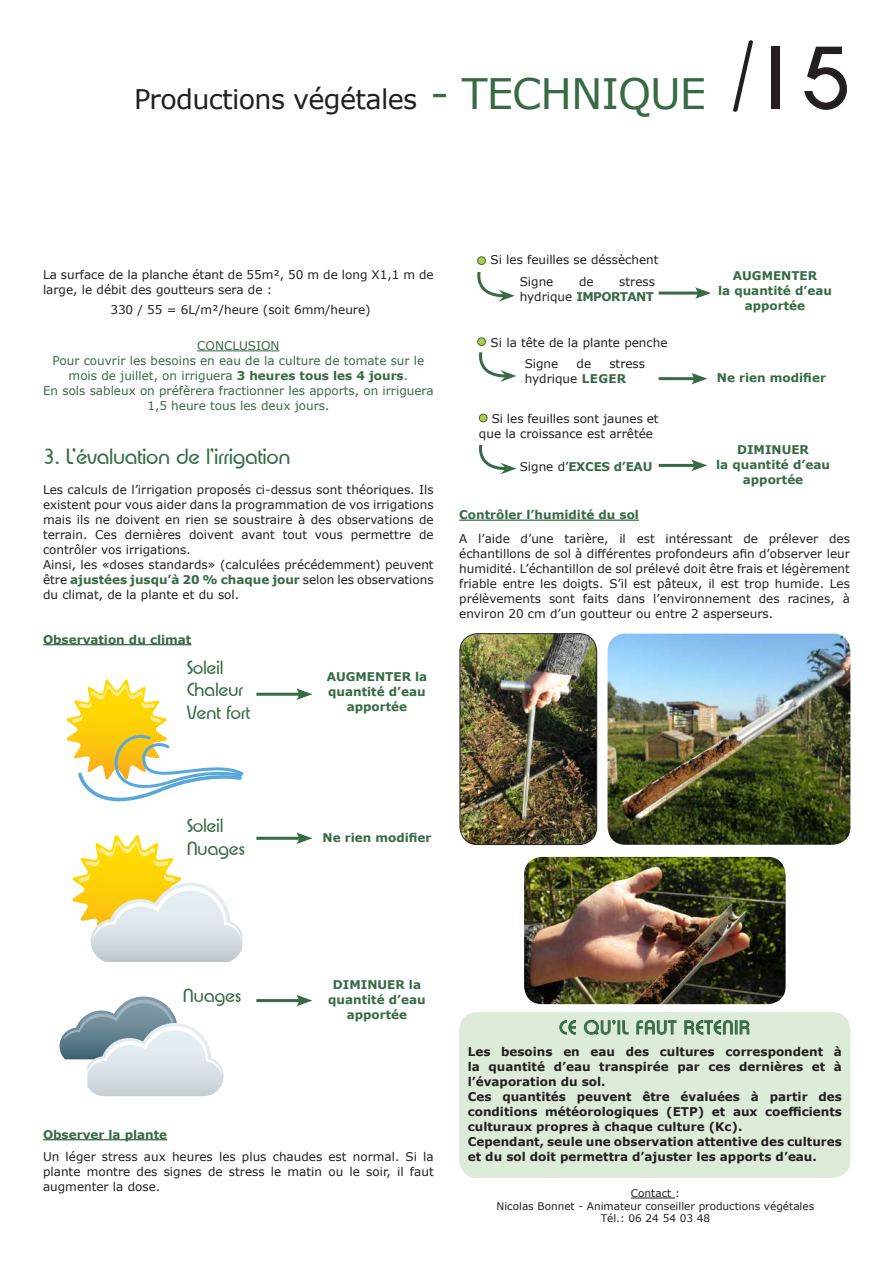
<style>
.page{position:relative;width:893px;height:1263px;background:#fff}
.page>*{position:absolute;margin:0;border:0;box-sizing:border-box;transform-origin:0 0}
.t1{font:27px "Verdana";letter-spacing:-.025em;color:#231f20}
.t2{font:22.5px "Xpressive";letter-spacing:.01em;color:#376a45}
.t3{font:19.5px/22.5px "Xpressive";letter-spacing:.01em;color:#376a45}
.t4{font:19.5px "Xpressive";letter-spacing:.075em;color:#376a45}
.t5{font:12px/15px "Verdana";color:#231f20}
.t6{font:700 12px/15px "Verdana";color:#231f20}
.t7{font:700 12px/15px "Verdana";color:#376a45;text-align:center}
.t8{font:12px/15px "Verdana";color:#376a45;text-align:center}
.t9{font:700 12px "Verdana";letter-spacing:-.02em;color:#376a45}
.t10{font:10.5px/12.6px "Verdana";color:#231f20;text-align:center}
.s1{font-size:42px;color:#376a45}
.s2{font-family:"Street";font-weight:100;font-size:91.5px}
.s3{font-family:"Xpressive";font-size:91.5px}
.s4{font-weight:700}
.s5{font-weight:700;color:#376a45}
.s6{font-weight:400;color:#231f20}
</style>
<div class="page">
<div style="left:459px;top:1012px;width:391px;height:166px;background:#ddecd9;border-radius:18px"></div>
<hr style="left:197px;top:350px;width:83px;height:1px;background:#376a45">
<hr style="left:43px;top:644px;width:148px;height:1px;background:#376a45">
<hr style="left:43px;top:1139px;width:124px;height:1px;background:#376a45">
<hr style="left:459px;top:519px;width:180px;height:2px;background:#376a45">
<svg style="left:66px;top:679px;width:178px;height:123px"></svg>
<svg style="left:72px;top:835px;width:170px;height:127px"></svg>
<hr style="left:258px;top:693px;width:44px;height:3px;background:#376a45">
<svg style="left:296px;top:688px;width:16px;height:12px"></svg>
<hr style="left:258px;top:837px;width:44px;height:3px;background:#376a45">
<svg style="left:296px;top:832px;width:16px;height:12px"></svg>
<svg style="left:60px;top:996px;width:164px;height:100px"></svg>
<hr style="left:258px;top:999px;width:44px;height:3px;background:#376a45">
<svg style="left:296px;top:995px;width:16px;height:11px"></svg>
<img style="left:460px;top:634px;width:137px;height:210px">
<div style="left:460px;top:633px;width:137px;height:212px;border:1px solid #231f20;border-radius:18px"></div>
<hr style="left:660px;top:292px;width:41px;height:3px;background:#376a45">
<svg style="left:695px;top:287px;width:16px;height:12px"></svg>
<hr style="left:660px;top:377px;width:37px;height:3px;background:#376a45">
<svg style="left:691px;top:373px;width:16px;height:11px"></svg>
<hr style="left:660px;top:464px;width:37px;height:3px;background:#376a45">
<svg style="left:691px;top:459px;width:16px;height:12px"></svg>
<svg style="left:477px;top:271px;width:38px;height:31px"></svg>
<svg style="left:479px;top:352px;width:37px;height:30px"></svg>
<svg style="left:479px;top:444px;width:37px;height:30px"></svg>
<div style="left:478px;top:257px;width:7px;height:7px;background:#b4cc44;border-radius:50%"></div>
<div style="left:477px;top:256px;width:9px;height:9px;border:1px solid #376a45;border-radius:50%"></div>
<div style="left:478px;top:338px;width:7px;height:8px;background:#b4cc44;border-radius:50%"></div>
<div style="left:477px;top:337px;width:9px;height:9px;border:1px solid #376a45;border-radius:50%"></div>
<div style="left:479px;top:414px;width:8px;height:8px;background:#b4cc44;border-radius:50%"></div>
<div style="left:479px;top:414px;width:8px;height:8px;border:1px solid #376a45;border-radius:50%"></div>
<svg style="left:559px;top:1020px;width:17px;height:15px"></svg>
<svg style="left:584px;top:1019px;width:45px;height:16px"></svg>
<svg style="left:636px;top:1020px;width:41px;height:15px"></svg>
<svg style="left:684px;top:1020px;width:66px;height:15px"></svg>
<img style="left:607px;top:634px;width:243px;height:211px">
<img style="left:524px;top:857px;width:262px;height:147px">
<hr style="left:631px;top:1198px;width:44px;height:1px;background:#231f20">
<h1 class="t1" style="left:134px;top:81px;width:718px">Productions végétales <span class="s1">- TECHNIQUE</span> <span class="s2">/</span><span class="s3">15</span></h1>
<p class="t5" style="left:43px;top:267px;width:392px">La surface de la planche étant de 55m², 50 m de long X1,1 m de large, le débit des goutteurs sera de :</p>
<p class="t5" style="left:110px;top:302px;width:262px">330 / 55 = 6L/m²/heure (soit 6mm/heure)</p>
<p class="t8" style="left:43px;top:338px;width:392px">CONCLUSION<br>Pour couvrir les besoins en eau de la culture de tomate sur le mois de juillet, on irriguera <span class="s4">3 heures tous les 4 jours</span>.<br>En sols sableux on préfèrera fractionner les apports, on irriguera 1,5 heure tous les deux jours.</p>
<h2 class="t2" style="left:43px;top:444px;width:249px">3. L’évaluation de l’irrigation</h2>
<p class="t5" style="left:43px;top:482px;width:392px">Les calculs de l’irrigation proposés ci-dessus sont théoriques. Ils existent pour vous aider dans la programmation de vos irrigations mais ils ne doivent en rien se soustraire à des observations de terrain. Ces dernières doivent avant tout vous permettre de contrôler vos irrigations.<br>Ainsi, les «doses standards» (calculées précédemment) peuvent être <span class="s5">ajustées jusqu’à 20 % chaque jour</span> selon les observations du climat, de la plante et du sol.</p>
<p class="t7" style="left:43px;top:632px;width:150px">Observation du climat</p>
<h3 class="t3" style="left:187px;top:656px;width:64px">Soleil<br>Chaleur<br>Vent fort</h3>
<p class="t7" style="left:327px;top:669px;width:102px">AUGMENTER la quantité d’eau apportée</p>
<p class="t5" style="left:520px;top:249px;width:140px;line-height:21.6px;text-indent:-29px">Si les feuilles se déssèchent<br>Signe</p>
<p class="t5" style="left:579px;top:274px;width:16px">de</p>
<p class="t5" style="left:520px;top:274px;width:137px;text-align:right">stress<br>hydrique <span class="s5">IMPORTANT</span></p>
<p class="t5" style="left:525px;top:331px;width:144px;line-height:21.8px;text-indent:-34px">Si la tête de la plante penche<br>Signe</p>
<p class="t5" style="left:577px;top:356px;width:16px">de</p>
<p class="t5" style="left:525px;top:356px;width:122px;text-indent:85px">stress hydrique <span class="s5">LEGER</span></p>
<p class="t5" style="left:479px;top:411px;width:181px;text-indent:13px">Si les feuilles sont jaunes et que la croissance est arrêtée</p>
<p class="t9" style="left:520px;top:458px;width:134px"><span class="s6">Signe d’</span>EXCES d’EAU</p>
<p class="t7" style="left:718px;top:268px;width:115px">AUGMENTER<br>la quantité d’eau apportée</p>
<p class="t7" style="left:717px;top:370px;width:111px">Ne rien modifier</p>
<p class="t7" style="left:716px;top:442px;width:115px">DIMINUER<br>la quantité d’eau apportée</p>
<p class="t7" style="left:459px;top:507px;width:181px">Contrôler l’humidité du sol</p>
<p class="t5" style="left:459px;top:531px;width:392px;text-align:justify">A l’aide d’une tarière, il est intéressant de prélever des échantillons de sol à différentes profondeurs afin d’observer leur humidité. L’échantillon de sol prélevé doit être frais et légèrement friable entre les doigts. S’il est pâteux, il est trop humide. Les prélèvements sont faits dans l’environnement des racines, à environ 20 cm d’un goutteur ou entre 2 asperseurs.</p>
<h3 class="t3" style="left:187px;top:815px;width:60px">Soleil<br>Nuages</h3>
<p class="t7" style="left:322px;top:829px;width:111px">Ne rien modifier</p>
<h3 class="t3" style="left:183px;top:985px;width:60px">Nuages</h3>
<p class="t7" style="left:328px;top:977px;width:99px">DIMINUER la quantité d’eau apportée</p>
<p class="t7" style="left:43px;top:1127px;width:126px">Observer la plante</p>
<p class="t5" style="left:43px;top:1149px;width:392px;text-align:justify">Un léger stress aux heures les plus chaudes est normal. Si la plante montre des signes de stress le matin ou le soir, il faut augmenter la dose.</p>
<h3 class="t4" style="left:559px;top:1017px;width:192px">CE QU’IL FAUT RETENIR</h3>
<p class="t6" style="left:468px;top:1044px;width:376px">Les besoins en eau des cultures correspondent à la quantité d’eau transpirée par ces dernières et à l’évaporation du sol.<br>Ces quantités peuvent être évaluées à partir des conditions météorologiques (ETP) et aux coefficients culturaux propres à chaque culture (Kc).<br>Cependant, seule une observation attentive des cultures et du sol doit permettra d’ajuster les apports d’eau.</p>
<p class="t10" style="left:497px;top:1187px;width:319px">Contact :<br>Nicolas Bonnet - Animateur conseiller productions végétales<br>Tél.: 06 24 54 03 48</p>
</div>
